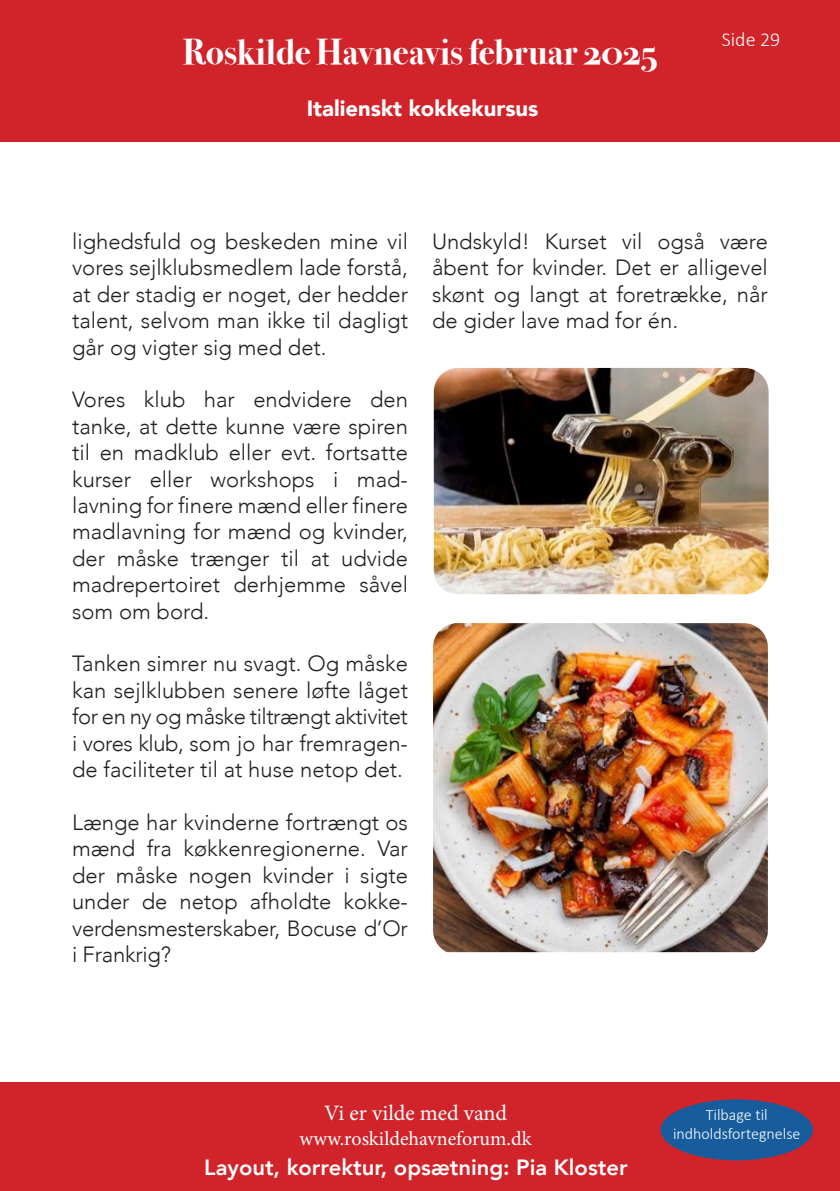
<style>
.page{position:relative;width:840px;height:1191px;background:#fff}
.page>*{position:absolute;margin:0;border:0;box-sizing:border-box;transform-origin:0 0}
.t1{font:700 36px "Bodoni Svty Two OSITCTT";color:#fff}
.t2{font:300 22px/26.4px "Avenir";color:#231f20;text-align:justify}
.t3{font:800 22px "Avenir";color:#fff}
.t4{font:900 22px "Avenir";color:#fff}
.t5{font:22px "Minion Pro";color:#fff}
.t6{font:20px "Minion Pro";color:#fff}
.t7{font:300 20px "Calibri";color:#fff}
.t8{font:300 16px/19.2px "Calibri";color:#fff;text-align:center}
</style>
<div class="page">
<div style="left:0;top:0;width:839px;height:142px;background:#d1232a"></div>
<div style="left:0;top:1082px;width:839px;height:109px;background:#d1232a"></div>
<div style="left:660px;top:1099px;width:152px;height:61px;background:#175d9e;border-radius:50%"></div>
<img style="left:433px;top:368px;width:335px;height:226px">
<img style="left:433px;top:623px;width:334px;height:329px">
<h1 class="t1" style="left:183px;top:31px;width:475px">Roskilde Havneavis februar 2025</h1>
<p class="t4" style="left:306px;top:89px;width:233px">Italienskt kokkekursus</p>
<p class="t7" style="left:721px;top:27px;width:60px">Side 29</p>
<p class="t2" style="left:72px;top:228px;width:337px">lighedsfuld og beskeden mine vil vores sejlklubsmedlem lade forstå, at der stadig er noget, der hedder talent, selvom man ikke til dagligt går og vigter sig med det.</p>
<p class="t2" style="left:72px;top:386px;width:337px">Vores klub har endvidere den tanke, at dette kunne være spiren til en madklub eller evt. fortsatte kurser eller workshops i mad&shy;lavning for finere mænd eller finere madlavning for mænd og kvinder, der måske trænger til at udvide madrepertoiret derhjemme såvel som om bord.</p>
<p class="t2" style="left:72px;top:650px;width:337px">Tanken simrer nu svagt. Og måske kan sejlklubben senere løfte låget for en ny og måske tiltrængt aktivitet i vores klub, som jo har fremragen&shy;de faciliteter til at huse netop det.</p>
<p class="t2" style="left:72px;top:809px;width:337px">Længe har kvinderne fortrængt os mænd fra køkkenregionerne. Var der måske nogen kvinder i sigte under de netop afholdte kokke&shy;verdensmesterskaber, Bocuse d’Or i Frankrig?</p>
<p class="t2" style="left:432px;top:228px;width:337px">Undskyld! Kurset vil også være åbent for kvinder. Det er alligevel skønt og langt at foretrække, når de gider lave mad for én.</p>
<p class="t5" style="left:324px;top:1097px;width:184px">Vi er vilde med vand</p>
<p class="t6" style="left:299px;top:1125px;width:233px">www.roskildehavneforum.dk</p>
<p class="t3" style="left:204px;top:1150px;width:424px">Layout, korrektur, opsætning: Pia Kloster</p>
<p class="t8" style="left:672px;top:1104px;width:129px">Tilbage til indholdsfortegnelse</p>
</div>
